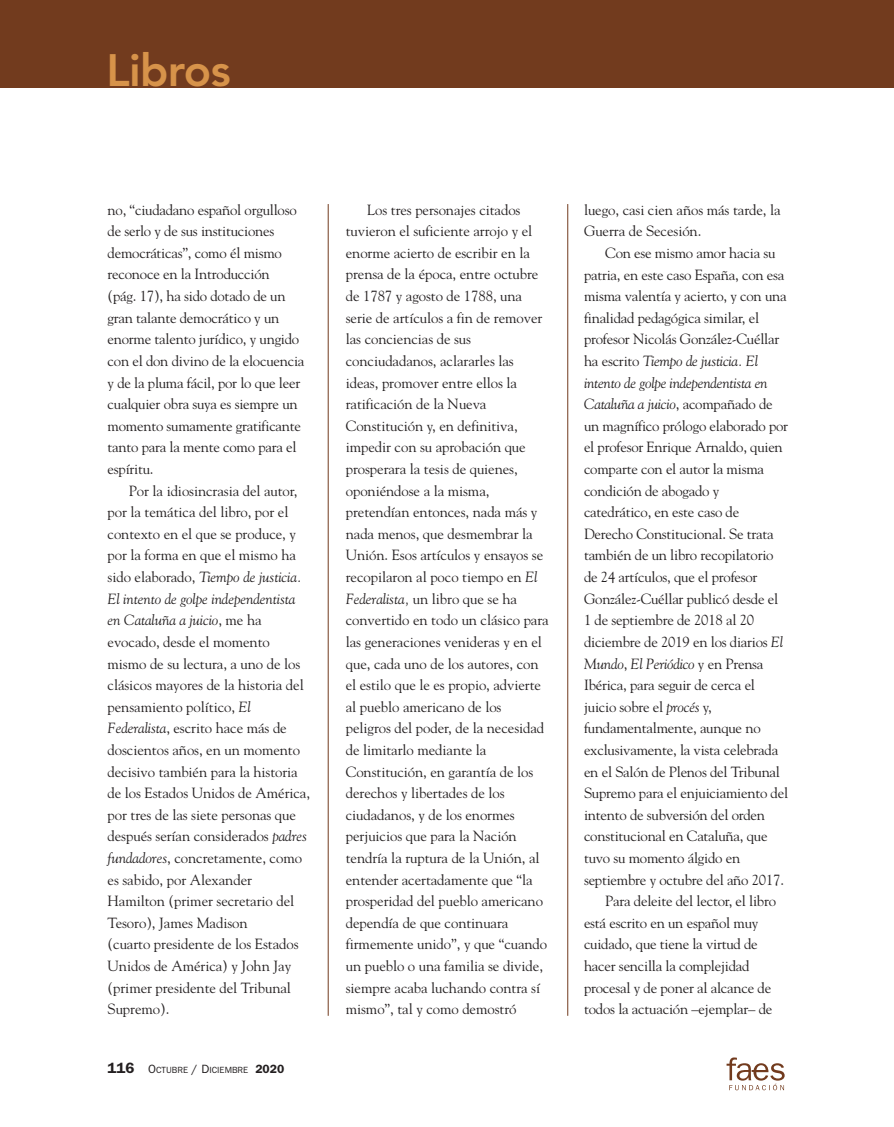
<style>
.page{position:relative;width:894px;height:1127px;background:#fff}
.page>*{position:absolute;margin:0;border:0;box-sizing:border-box;transform-origin:0 0}
.t1{font:800 45px "Avenir";letter-spacing:-.015em;color:#d7934a}
.t2{font:14.7px/21.6px "Goudy";letter-spacing:-.005em;color:#231f20}
.t3{font:italic 14.7px "Goudy";letter-spacing:-.015em;color:#231f20}
.t4{font:9px "Franklin Gothic";color:#231f20}
.s1{font-style:italic}
.s2{font-weight:600;font-size:15px}
.s3{font-size:12px}
.s4{font-weight:600;font-size:12px}
.s5{font-style:normal}
</style>
<div class="page">
<svg style="left:726px;top:1057px;width:58px;height:33px"></svg>
<hr style="left:328px;top:204px;width:1px;height:811px;background:#723b1e">
<hr style="left:567px;top:204px;width:1px;height:811px;background:#723b1e">
<div style="left:0;top:0;width:894px;height:88px;background:#723b1e"></div>
<h1 class="t1" style="left:107px;top:52px;width:126px">Libros</h1>
<p class="t2" style="left:108px;top:200px;width:198px">no, “ciudadano español orgulloso de serlo y de sus instituciones democráticas”, como él mismo reconoce en la Introducción<br>(pág. 17), ha sido dotado de un gran talante democrático y un enorme talento jurídico, y ungido con el don divino de la elocuencia y de la pluma fácil, por lo que leer cualquier obra suya es siempre un momento sumamente gratificante tanto para la mente como para el espíritu.</p>
<p class="t2" style="left:108px;top:481px;width:204px;text-indent:21px">Por la idiosincrasia del autor, por la temática del libro, por el contexto en el que se produce, y por la forma en que el mismo ha sido elaborado, <span class="s1">Tiempo de justicia.<br>El intento de golpe independentista en Cataluña a juicio</span>, me ha evocado, desde el momento mismo de su lectura, a uno de los clásicos mayores de la historia del pensamiento político, <span class="s1">El<br>Federalista</span>, escrito hace más de doscientos años, en un momento decisivo también para la historia de los Estados Unidos de América, por tres de las siete personas que después serían considerados <span class="s1">padres fundadores</span>, concretamente, como es sabido, por Alexander<br>Hamilton (primer secretario del<br>Tesoro), James Madison<br>(cuarto presidente de los Estados<br>Unidos de América) y John Jay (primer presidente del Tribunal<br>Supremo).</p>
<p class="t4" style="left:108px;top:1067px;width:178px"><span class="s2">116</span> <span class="s3">O</span>CTUBRE <span class="s3">/ D</span>ICIEMBRE <span class="s4">2020</span></p>
<p class="t2" style="left:346px;top:200px;width:204px;text-indent:21px">Los tres personajes citados tuvieron el suficiente arrojo y el enorme acierto de escribir en la prensa de la época, entre octubre de 1787 y agosto de 1788, una serie de artículos a fin de remover las conciencias de sus conciudadanos, aclararles las ideas, promover entre ellos la ratificación de la Nueva<br>Constitución y, en definitiva, impedir con su aprobación que prosperara la tesis de quienes, oponiéndose a la misma, pretendían entonces, nada más y nada menos, que desmembrar la<br>Unión. Esos artículos y ensayos se recopilaron al poco tiempo en <span class="s1">El<br>Federalista,</span> un libro que se ha convertido en todo un clásico para las generaciones venideras y en el que, cada uno de los autores, con el estilo que le es propio, advierte al pueblo americano de los peligros del poder, de la necesidad de limitarlo mediante la<br>Constitución, en garantía de los derechos y libertades de los ciudadanos, y de los enormes perjuicios que para la Nación tendría la ruptura de la Unión, al entender acertadamente que “la prosperidad del pueblo americano dependía de que continuara firmemente unido”, y que “cuando un pueblo o una familia se divide, siempre acaba luchando contra sí mismo”, tal y como demostró</p>
<p class="t2" style="left:584px;top:200px;width:198px">luego, casi cien años más tarde, la<br>Guerra de Secesión.</p>
<p class="t2" style="left:605px;top:243px;width:172px">Con ese mismo amor hacia su</p>
<p class="t2" style="left:584px;top:265px;width:202px">patria, en este caso España, con esa</p>
<p class="t2" style="left:584px;top:286px;width:204px">misma valentía y acierto, y con una</p>
<p class="t2" style="left:584px;top:308px;width:177px">finalidad pedagógica similar, el</p>
<p class="t2" style="left:584px;top:329px;width:197px">profesor Nicolás González-Cuéllar</p>
<p class="t3" style="left:584px;top:355px;width:175px"><span class="s5">ha escrito</span> Tiempo de justicia. El</p>
<p class="t3" style="left:584px;top:376px;width:185px">intento de golpe independentista en</p>
<p class="t3" style="left:584px;top:398px;width:190px">Cataluña a juicio<span class="s5">, acompañado de</span></p>
<p class="t2" style="left:584px;top:416px;width:206px">un magnífico prólogo elaborado por</p>
<p class="t2" style="left:584px;top:437px;width:200px">el profesor Enrique Arnaldo, quien</p>
<p class="t2" style="left:584px;top:459px;width:182px">comparte con el autor la misma</p>
<p class="t2" style="left:584px;top:481px;width:137px">condición de abogado y</p>
<p class="t2" style="left:584px;top:502px;width:157px">catedrático, en este caso de</p>
<p class="t2" style="left:584px;top:524px;width:191px">Derecho Constitucional. Se trata</p>
<p class="t2" style="left:584px;top:545px;width:191px">también de un libro recopilatorio</p>
<p class="t2" style="left:584px;top:567px;width:175px">de 24 artículos, que el profesor</p>
<p class="t2" style="left:584px;top:589px;width:196px">González-Cuéllar publicó desde el</p>
<p class="t2" style="left:584px;top:610px;width:172px">1 de septiembre de 2018 al 20</p>
<p class="t2" style="left:584px;top:632px;width:200px">diciembre de 2019 en los diarios <span class="s1">El</span></p>
<p class="t3" style="left:584px;top:657px;width:181px">Mundo<span class="s5">,</span> El Periódico <span class="s5">y en Prensa</span></p>
<p class="t2" style="left:584px;top:675px;width:172px">Ibérica, para seguir de cerca el</p>
<p class="t2" style="left:584px;top:697px;width:129px">juicio sobre el <span class="s1">procés</span> y,</p>
<p class="t2" style="left:584px;top:718px;width:178px">fundamentalmente, aunque no</p>
<p class="t2" style="left:584px;top:740px;width:196px">exclusivamente, la vista celebrada</p>
<p class="t2" style="left:584px;top:761px;width:197px">en el Salón de Plenos del Tribunal</p>
<p class="t2" style="left:584px;top:783px;width:206px">Supremo para el enjuiciamiento del</p>
<p class="t2" style="left:584px;top:805px;width:183px">intento de subversión del orden</p>
<p class="t2" style="left:584px;top:826px;width:185px">constitucional en Cataluña, que</p>
<p class="t2" style="left:584px;top:848px;width:158px">tuvo su momento álgido en</p>
<p class="t2" style="left:584px;top:869px;width:201px">septiembre y octubre del año 2017.</p>
<p class="t2" style="left:605px;top:891px;width:172px">Para deleite del lector, el libro</p>
<p class="t2" style="left:584px;top:913px;width:176px">está escrito en un español muy</p>
<p class="t2" style="left:584px;top:934px;width:175px">cuidado, que tiene la virtud de</p>
<p class="t2" style="left:584px;top:956px;width:167px">hacer sencilla la complejidad</p>
<p class="t2" style="left:584px;top:977px;width:189px">procesal y de poner al alcance de</p>
<p class="t2" style="left:584px;top:999px;width:190px">todos la actuación –ejemplar– de</p>
</div>
